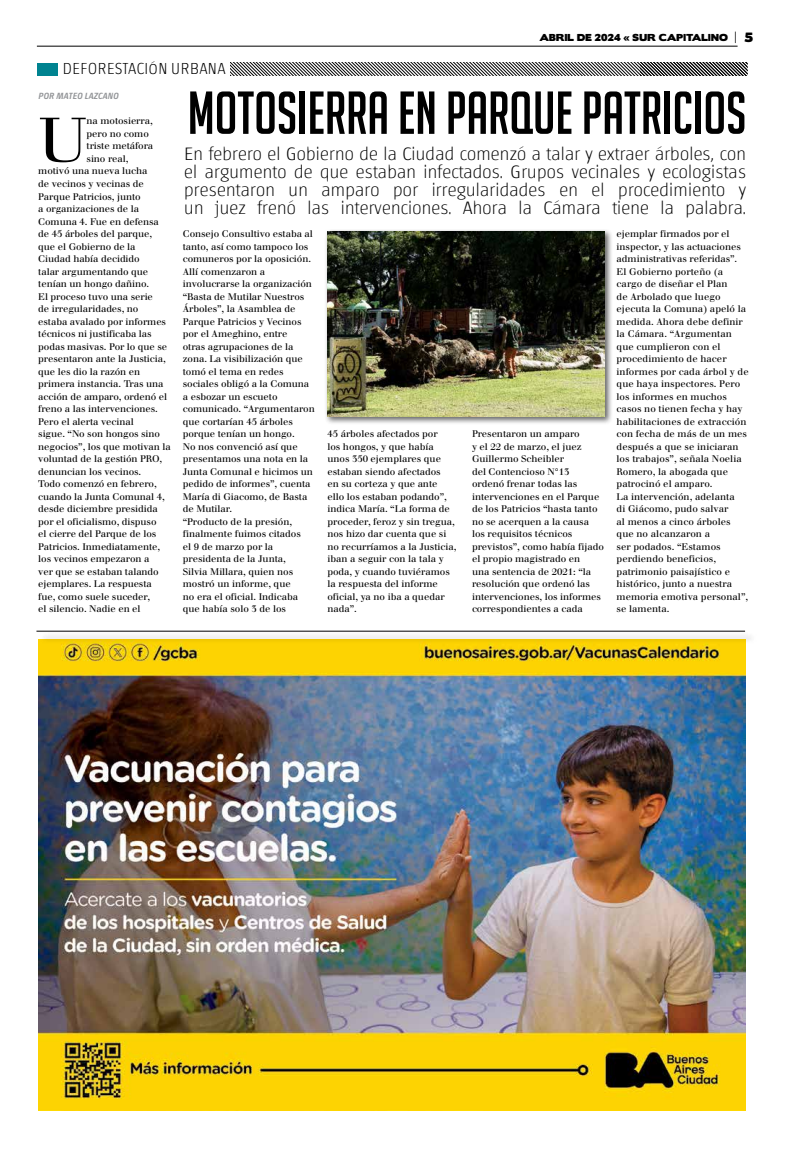
<style>
.page{position:relative;width:796px;height:1163px;background:#fff}
.page>*{position:absolute;margin:0;border:0;box-sizing:border-box;transform-origin:0 0}
.t1{font:61.9px "Justus";color:#000}
.t2{font:59px "Big Noodle Titling";color:#000;scale:.95 1}
.t3{font:100 18px/18px "Chaco";letter-spacing:-.02em;color:#000;text-align:justify;scale:1.07 1}
.t4{font:100 16px "Chaco";color:#000}
.t5{font:9.4px/12.5px "Justus";letter-spacing:-.005em;color:#000}
.t6{font:9px "Boris Black Bloxx";letter-spacing:.025em;color:#000}
.t7{font:italic 500 9px "Chaco";letter-spacing:.02em;color:#939598}
.s1{font-family:"Serif";font-weight:900;font-size:12px}
.s2{font-size:12px}
</style>
<div class="page">
<hr style="left:37px;top:46px;width:700px;height:1px;background:#000">
<img style="left:39px;top:644px;width:705px;height:466px">
<div style="left:39px;top:632px;width:717px;height:12px;background:#000;opacity:.75"></div>
<hr style="left:36px;top:630px;width:708px;height:1px;background:#000">
<svg style="left:230px;top:63px;width:517px;height:12px"></svg>
<div style="left:37px;top:63px;width:21px;height:12px;background:#008390"></div>
<div style="left:324px;top:229px;width:288px;height:195px;background:#000;opacity:.6"></div>
<img style="left:327px;top:231px;width:277px;height:185px">
<p class="t6" style="left:539px;top:31px;width:215px">ABRIL DE 2024 « SUR CAPITALINO <span class="s1">|</span> <span class="s2">5</span></p>
<h3 class="t4" style="left:62px;top:62px;width:164px">DEFORESTACIÓN URBANA</h3>
<h2 class="t2" style="left:187px;top:81px;width:589px">MOTOSIERRA EN PARQUE PATRICIOS</h2>
<p class="t3" style="left:184px;top:145px;width:527px">En febrero el Gobierno de la Ciudad comenzó a talar y extraer árboles, con el argumento de que estaban infectados. Grupos vecinales y ecologistas presentaron un amparo por irregularidades en el procedimiento y un juez frenó las intervenciones. Ahora la Cámara tiene la palabra.</p>
<p class="t7" style="left:38px;top:92px;width:82px">POR MATEO LAZCANO</p>
<h1 class="t1" style="left:38px;top:103px;width:51px">U</h1>
<p class="t5" style="left:87px;top:115px;width:67px">na motosierra,</p>
<p class="t5" style="left:87px;top:127px;width:64px">pero no como</p>
<p class="t5" style="left:87px;top:140px;width:68px">triste metáfora</p>
<p class="t5" style="left:87px;top:152px;width:43px">sino real,</p>
<p class="t5" style="left:38px;top:165px;width:111px">motivó una nueva lucha</p>
<p class="t5" style="left:38px;top:177px;width:107px">de vecinos y vecinas de</p>
<p class="t5" style="left:38px;top:190px;width:104px">Parque Patricios, junto</p>
<p class="t5" style="left:38px;top:202px;width:102px">a organizaciones de la</p>
<p class="t5" style="left:38px;top:215px;width:122px">Comuna 4. Fue en defensa</p>
<p class="t5" style="left:38px;top:227px;width:115px">de 45 árboles del parque,</p>
<p class="t5" style="left:38px;top:240px;width:99px">que el Gobierno de la</p>
<p class="t5" style="left:38px;top:252px;width:103px">Ciudad había decidido</p>
<p class="t5" style="left:38px;top:265px;width:111px">talar argumentando que</p>
<p class="t5" style="left:38px;top:277px;width:112px">tenían un hongo dañino.</p>
<p class="t5" style="left:38px;top:290px;width:116px">El proceso tuvo una serie</p>
<p class="t5" style="left:38px;top:302px;width:102px">de irregularidades, no</p>
<p class="t5" style="left:38px;top:315px;width:129px">estaba avalado por informes</p>
<p class="t5" style="left:38px;top:327px;width:115px">técnicos ni justificaba las</p>
<p class="t5" style="left:38px;top:340px;width:130px">podas masivas. Por lo que se</p>
<p class="t5" style="left:38px;top:352px;width:129px">presentaron ante la Justicia,</p>
<p class="t5" style="left:38px;top:365px;width:103px">que les dio la razón en</p>
<p class="t5" style="left:38px;top:377px;width:127px">primera instancia. Tras una</p>
<p class="t5" style="left:38px;top:390px;width:130px">acción de amparo, ordenó el</p>
<p class="t5" style="left:38px;top:402px;width:121px">freno a las intervenciones.</p>
<p class="t5" style="left:38px;top:415px;width:97px">Pero el alerta vecinal</p>
<p class="t5" style="left:38px;top:427px;width:123px">sigue. “No son hongos sino</p>
<p class="t5" style="left:38px;top:440px;width:134px">negocios”, los que motivan la</p>
<p class="t5" style="left:38px;top:452px;width:125px">voluntad de la gestión PRO,</p>
<p class="t5" style="left:38px;top:465px;width:104px">denuncian los vecinos.</p>
<p class="t5" style="left:38px;top:477px;width:120px">Todo comenzó en febrero,</p>
<p class="t5" style="left:38px;top:490px;width:128px">cuando la Junta Comunal 4,</p>
<p class="t5" style="left:38px;top:502px;width:121px">desde diciembre presidida</p>
<p class="t5" style="left:38px;top:515px;width:120px">por el oficialismo, dispuso</p>
<p class="t5" style="left:38px;top:527px;width:119px">el cierre del Parque de los</p>
<p class="t5" style="left:38px;top:540px;width:123px">Patricios. Inmediatamente,</p>
<p class="t5" style="left:38px;top:552px;width:113px">los vecinos empezaron a</p>
<p class="t5" style="left:38px;top:565px;width:122px">ver que se estaban talando</p>
<p class="t5" style="left:38px;top:577px;width:115px">ejemplares. La respuesta</p>
<p class="t5" style="left:38px;top:590px;width:113px">fue, como suele suceder,</p>
<p class="t5" style="left:38px;top:602px;width:104px">el silencio. Nadie en el</p>
<p class="t5" style="left:616px;top:227px;width:134px">ejemplar firmados por el inspector, y las actuaciones administrativas referidas”.<br>El Gobierno porteño (a cargo de diseñar el Plan<br>de Arbolado que luego ejecuta la Comuna) apeló la medida. Ahora debe definir la Cámara. “Argumentan que cumplieron con el procedimiento de hacer informes por cada árbol y de que haya inspectores. Pero los informes en muchos casos no tienen fecha y hay habilitaciones de extracción con fecha de más de un mes después a que se iniciaran los trabajos”, señala Noelia<br>Romero, la abogada que patrocinó el amparo.<br>La intervención, adelanta<br>di Giácomo, pudo salvar<br>al menos a cinco árboles que no alcanzaron a<br>ser podados. “Estamos perdiendo beneficios, patrimonio paisajístico e histórico, junto a nuestra memoria emotiva personal”, se lamenta.</p>
<p class="t5" style="left:183px;top:227px;width:133px">Consejo Consultivo estaba al tanto, así como tampoco los comuneros por la oposición.<br>Allí comenzaron a involucrarse la organización “Basta de Mutilar Nuestros<br>Árboles”, la Asamblea de<br>Parque Patricios y Vecinos por el Ameghino, entre<br>otras agrupaciones de la zona. La visibilización que tomó el tema en redes sociales obligó a la Comuna a esbozar un escueto comunicado. “Argumentaron que cortarían 45 árboles porque tenían un hongo.<br>No nos convenció así que presentamos una nota en la<br>Junta Comunal e hicimos un pedido de informes”, cuenta<br>María di Giacomo, de Basta de Mutilar.<br>“Producto de la presión, finalmente fuimos citados<br>el 9 de marzo por la presidenta de la Junta,<br>Silvia Millara, quien nos mostró un informe, que<br>no era el oficial. Indicaba que había solo 3 de los</p>
<p class="t5" style="left:327px;top:427px;width:130px">45 árboles afectados por<br>los hongos, y que había unos 350 ejemplares que estaban siendo afectados<br>en su corteza y que ante ello los estaban podando”, indica María. “La forma de proceder, feroz y sin tregua, nos hizo dar cuenta que si no recurríamos a la Justicia, iban a seguir con la tala y poda, y cuando tuviéramos la respuesta del informe oficial, ya no iba a quedar nada”.</p>
<p class="t5" style="left:471px;top:427px;width:133px">Presentaron un amparo<br>y el 22 de marzo, el juez<br>Guillermo Scheibler<br>del Contencioso N°13 ordenó frenar todas las intervenciones en el Parque de los Patricios “hasta tanto no se acerquen a la causa los requisitos técnicos previstos”, como había fijado el propio magistrado en<br>una sentencia de 2021: “la resolución que ordenó las intervenciones, los informes correspondientes a cada</p>
</div>
